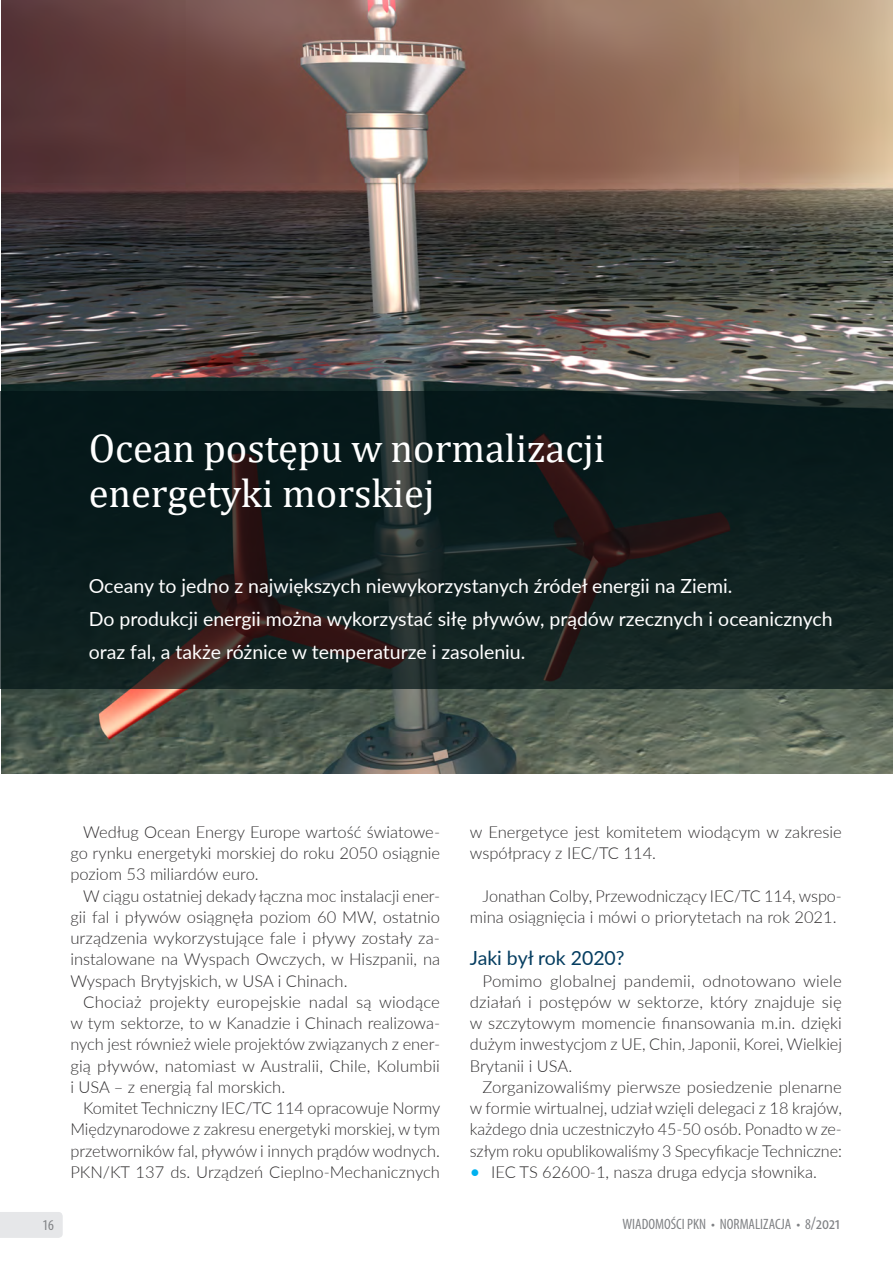
<style>
.page{position:relative;width:893px;height:1263px;background:#fff}
.page>*{position:absolute;margin:0;border:0;box-sizing:border-box;transform-origin:0 0}
.TYTUŁ_ARTYKUŁU{font:40.5px/45px "Cambria";color:#fff}
.LEAD{font:19.5px/33px "Lato";color:#fff}
.LEAD-2{font:19.5px "Lato";color:#053d60}
.Tekst_REGULAR___WCIĘ{font:300 16.5px/21.3px "Lato";color:#312f30;text-align:justify}
.Belka_dolna{font:condensed 15px "Myriad Pro";color:#808285}
.s1{font-weight:400;font-size:18px;color:#00b1ef}
.s2{font-size:18px}
</style>
<div class="page">
<div style="left:0;top:1212px;width:63px;height:26px;background:#e6e7e9"></div>
<img style="left:1px;top:0;width:892px;height:774px">
<svg style="left:0;top:391px;width:893px;height:298px;background:#111f1f"></svg>
<p class="TYTUŁ_ARTYKUŁU" style="left:89px;top:426px;width:518px">Ocean postępu w normalizacji energetyki morskiej</p>
<p class="LEAD" style="left:89px;top:568px;width:745px">Oceany to jedno z największych niewykorzystanych źródeł energii na Ziemi.<br>Do produkcji energii można wykorzystać siłę pływów, prądów rzecznych i oceanicznych oraz fal, a także różnice w temperaturze i zasoleniu.</p>
<p class="Tekst_REGULAR___WCIĘ" style="left:70px;top:820px;width:371px;text-indent:13px">Według Ocean Energy Europe wartość światowe&shy;go rynku energetyki morskiej do roku 2050 osiągnie poziom 53 miliardów euro.</p>
<p class="Tekst_REGULAR___WCIĘ" style="left:70px;top:884px;width:371px;text-indent:13px">W ciągu ostatniej dekady łączna moc instalacji ener&shy;gii fal i pływów osiągnęła poziom 60 MW, ostatnio urządzenia wykorzystujące fale i pływy zostały za&shy;instalowane na Wyspach Owczych, w Hiszpanii, na Wyspach Brytyjskich, w USA i Chinach.</p>
<p class="Tekst_REGULAR___WCIĘ" style="left:70px;top:991px;width:371px;text-indent:13px">Chociaż projekty europejskie nadal są wiodące w tym sektorze, to w Kanadzie i Chinach realizowa&shy;nych jest również wiele projektów związanych z ener&shy;gią pływów, natomiast w Australii, Chile, Kolumbii i USA – z energią fal morskich.</p>
<p class="Tekst_REGULAR___WCIĘ" style="left:70px;top:1097px;width:372px;text-indent:13px">Komitet Techniczny IEC/TC 114 opracowuje Normy Międzynarodowe z zakresu energetyki morskiej, w tym przetworników fal, pływów i innych prądów wodnych.<br>PKN/KT 137 ds. Urządzeń Cieplno-Mechanicznych</p>
<p class="Tekst_REGULAR___WCIĘ" style="left:470px;top:820px;width:374px">w Energetyce jest komitetem wiodącym w zakresie współpracy z IEC/TC 114.</p>
<p class="Tekst_REGULAR___WCIĘ" style="left:470px;top:884px;width:374px;text-indent:13px">Jonathan Colby, Przewodniczący IEC/TC 114, wspo&shy;mina osiągnięcia i mówi o priorytetach na rok 2021.</p>
<p class="LEAD-2" style="left:470px;top:944px;width:156px">Jaki był rok 2020?</p>
<p class="Tekst_REGULAR___WCIĘ" style="left:470px;top:969px;width:374px;text-indent:13px">Pomimo globalnej pandemii, odnotowano wiele działań i postępów w sektorze, który znajduje się w szczytowym momencie finansowania m.in. dzięki dużym inwestycjom z UE, Chin, Japonii, Korei, Wielkiej Brytanii i USA.</p>
<p class="Tekst_REGULAR___WCIĘ" style="left:470px;top:1076px;width:374px;text-indent:13px">Zorganizowaliśmy pierwsze posiedzenie plenarne w formie wirtualnej, udział wzięli delegaci z 18 krajów, każdego dnia uczestniczyło 45-50 osób. Ponadto w ze&shy;szłym roku opublikowaliśmy 3 Specyfikacje Techniczne:</p>
<p class="Tekst_REGULAR___WCIĘ" style="left:470px;top:1161px;width:348px"><span class="s1">•</span> IEC TS 62600-1, nasza druga edycja słownika.</p>
<p class="Belka_dolna" style="left:43px;top:1216px;width:13px">16</p>
<p class="Belka_dolna" style="left:622px;top:1215px;width:219px">WIADOMOŚCI PKN • NORMALIZACJA • 8<span class="s2">/2021</span></p>
</div>
